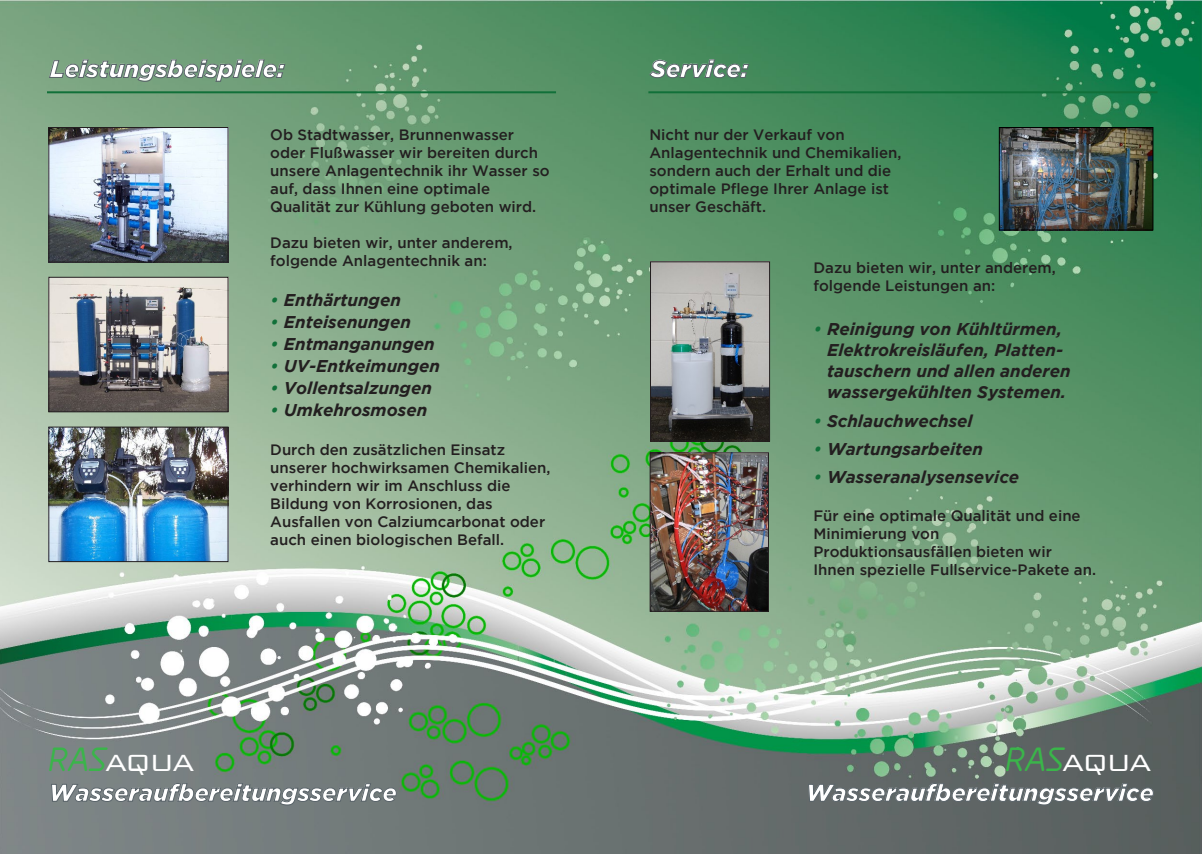
<style>
.page{position:relative;width:1202px;height:854px;background:#fff}
.page>*{position:absolute;margin:0;border:0;box-sizing:border-box;transform-origin:0 0}
.t1{font:300 31.3px "Bank Gothic";letter-spacing:-.08em;color:#fff}
.t2{font:italic 900 24px "Gotham";color:#fff}
.t3{font:italic 700 17px/21px "Gotham";color:#231f20}
.t4{font:500 15px/18px "Gotham";color:#231f20}
.s1{color:#117039}
.s2{font-family:"Greyscale Basic";font-weight:700;font-style:italic;color:#3ab54a}
</style>
<div class="page">
<img style="left:0;top:0;width:1202px;height:853px">
<img style="left:652px;top:263px;width:116px;height:176px">
<div style="left:650px;top:261px;width:120px;height:180px;border:1px solid #231f20"></div>
<div style="left:807px;top:782px;width:347px;height:23px;background:#5c6466"></div>
<img style="left:1001px;top:129px;width:150px;height:99px">
<div style="left:999px;top:127px;width:154px;height:103px;border:1px solid #000"></div>
<img style="left:652px;top:454px;width:115px;height:155px">
<div style="left:650px;top:452px;width:119px;height:159px;border:1px solid #231f20"></div>
<svg style="left:648px;top:59px;width:102px;height:20px;background:#4b825f"></svg>
<hr style="left:47px;top:91px;width:509px;height:2px;background:#117039">
<hr style="left:648px;top:91px;width:509px;height:2px;background:#117039">
<svg style="left:50px;top:782px;width:347px;height:23px;background:#70787a"></svg>
<img style="left:50px;top:129px;width:177px;height:131px">
<div style="left:48px;top:127px;width:181px;height:135px;border:1px solid #231f20"></div>
<img style="left:50px;top:428px;width:177px;height:132px">
<div style="left:48px;top:426px;width:181px;height:136px;border:1px solid #231f20"></div>
<img style="left:50px;top:279px;width:177px;height:131px">
<div style="left:48px;top:277px;width:181px;height:135px;border:1px solid #231f20"></div>
<svg style="left:48px;top:59px;width:238px;height:23px;background:#6e9378"></svg>
<h2 class="t2" style="left:50px;top:55px;width:236px">Leistungsbeispiele:</h2>
<p class="t4" style="left:270px;top:125px;width:281px">Ob Stadtwasser, Brunnenwasser oder Flußwasser wir bereiten durch unsere Anlagentechnik ihr Wasser so auf, dass Ihnen eine optimale Qualität zur Kühlung geboten wird.</p>
<p class="t4" style="left:270px;top:233px;width:244px">Dazu bieten wir, unter anderem, folgende Anlagentechnik an:</p>
<p class="t3" style="left:270px;top:289px;width:132px"><span class="s1">•</span> Enthärtungen</p>
<p class="t3" style="left:270px;top:311px;width:142px"><span class="s1">•</span> Enteisenungen</p>
<p class="t3" style="left:270px;top:333px;width:166px"><span class="s1">•</span> Entmanganungen</p>
<p class="t3" style="left:270px;top:355px;width:171px"><span class="s1">•</span> UV-Entkeimungen</p>
<p class="t3" style="left:270px;top:377px;width:163px"><span class="s1">•</span> Vollentsalzungen</p>
<p class="t3" style="left:270px;top:399px;width:158px"><span class="s1">•</span> Umkehrosmosen</p>
<p class="t4" style="left:270px;top:439px;width:282px">Durch den zusätzlichen Einsatz unserer hochwirksamen Chemikalien, verhindern wir im Anschluss die Bildung von Korrosionen, das Ausfallen von Calziumcarbonat oder auch einen biologischen Befall.</p>
<h1 class="t1" style="left:47px;top:738px;width:149px"><span class="s2">RAS</span>AQUA</h1>
<h2 class="t2" style="left:49px;top:778px;width:350px">Wasseraufbereitungsservice</h2>
<h2 class="t2" style="left:650px;top:55px;width:99px">Service:</h2>
<p class="t4" style="left:649px;top:125px;width:254px">Nicht nur der Verkauf von<br>Anlagentechnik und Chemikalien, sondern auch der Erhalt und die optimale Pflege Ihrer Anlage ist unser Geschäft.</p>
<p class="t4" style="left:813px;top:258px;width:244px">Dazu bieten wir, unter anderem, folgende Leistungen an:</p>
<p class="t3" style="left:827px;top:318px;width:245px;text-indent:-14px"><span class="s1">•</span> Reinigung von Kühltürmen,<br>Elektrokreisläufen, Platten&shy;tauschern und allen anderen wassergekühlten Systemen.</p>
<p class="t3" style="left:813px;top:409px;width:161px"><span class="s1">•</span> Schlauchwechsel</p>
<p class="t3" style="left:813px;top:437px;width:171px"><span class="s1">•</span> Wartungsarbeiten</p>
<p class="t3" style="left:813px;top:465px;width:207px"><span class="s1">•</span> Wasseranalysensevice</p>
<p class="t4" style="left:813px;top:506px;width:284px">Für eine optimale Qualität und eine<br>Minimierung von<br>Produktionsausfällen bieten wir<br>Ihnen spezielle Fullservice-Pakete an.</p>
<h1 class="t1" style="left:1004px;top:738px;width:149px"><span class="s2">RAS</span>AQUA</h1>
<h2 class="t2" style="left:806px;top:778px;width:350px">Wasseraufbereitungsservice</h2>
</div>
